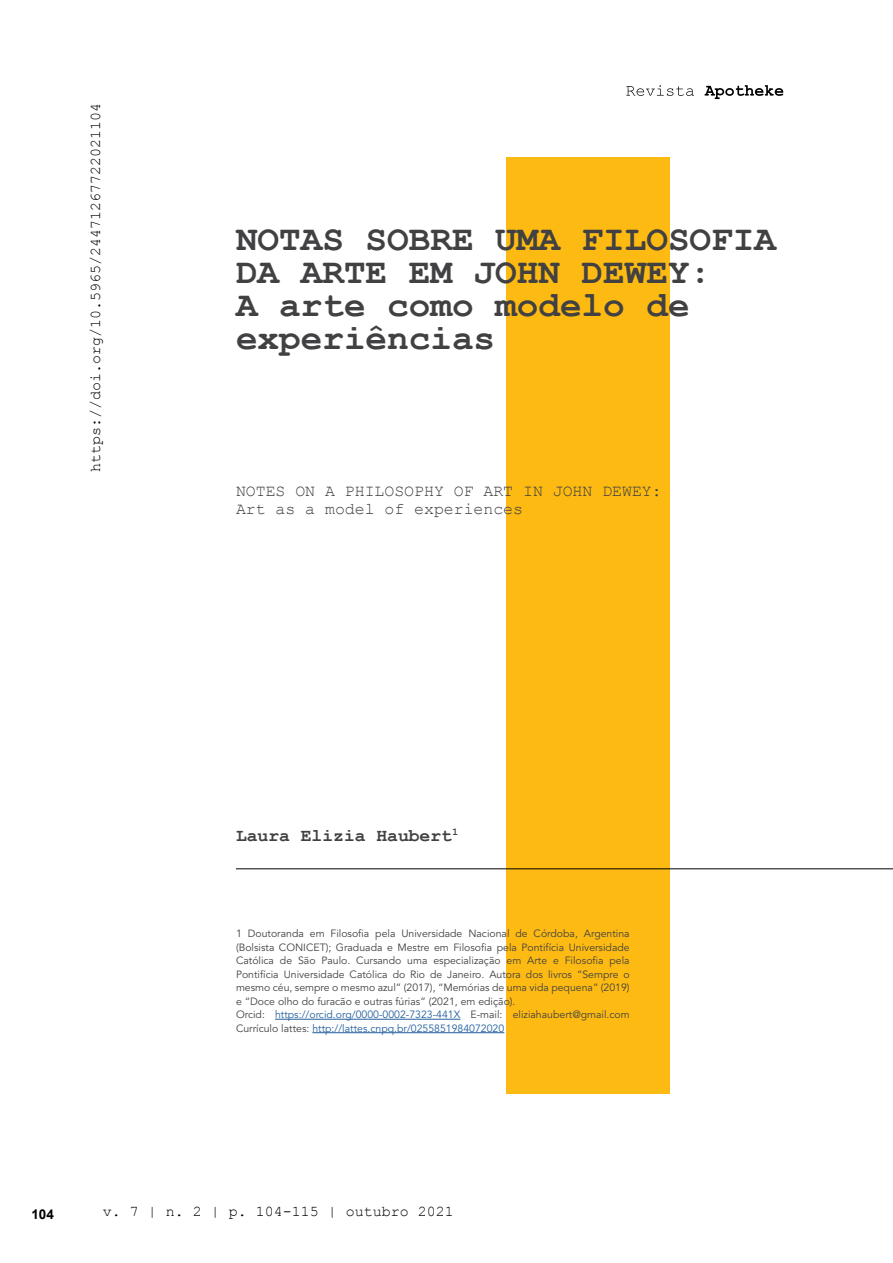
<style>
.page{position:relative;width:893px;height:1263px;background:#fff}
.page>*{position:absolute;margin:0;border:0;box-sizing:border-box;transform-origin:0 0}
.t1{font:700 36px/33px "Courier New";color:#414042}
.t2{font:700 18px "Courier New";color:#414042}
.t3{font:16.5px/18px "Courier New";color:#414042}
.t4{font:15px "Courier New";color:#000}
.t5{font:700 13.5px "Arial";color:#000}
.t6{font:10.5px/13.5px "Avenir LT Std";color:#414042}
.s1{color:#215e9e}
</style>
<div class="page">
<svg style="left:626px;top:85px;width:68px;height:11px"></svg>
<svg style="left:704px;top:85px;width:79px;height:14px"></svg>
<div style="left:506px;top:157px;width:163px;height:936px;background:#fdba12"></div>
<hr style="left:275px;top:1019px;width:185px;height:1px;background:#215e9e">
<hr style="left:312px;top:1032px;width:192px;height:1px;background:#215e9e">
<hr style="left:236px;top:868px;width:657px;height:1px;background:#000">
<h3 class="t4" style="left:86px;top:472px;width:371px;rotate:-90deg">https://doi.org/10.5965/24471267722021104</h3>
<h1 class="t1" style="left:236px;top:221px;width:542px">NOTAS SOBRE UMA FILOSOFIA<br>DA ARTE EM JOHN DEWEY:<br>A arte como modelo de experiências</h1>
<h3 class="t3" style="left:236px;top:481px;width:427px">NOTES ON A PHILOSOPHY OF ART IN JOHN DEWEY:<br>Art as a model of experiences</h3>
<h2 class="t2" style="left:236px;top:824px;width:224px">Laura Elizia Haubert<sup>1</sup></h2>
<p class="t6" style="left:236px;top:927px;width:395px">1 Doutoranda em Filosofia pela Universidade Nacional de Córdoba, Argentina (Bolsista CONICET); Graduada e Mestre em Filosofia pela Pontifícia Universidade Católica de São Paulo. Cursando uma especialização em Arte e Filosofia pela Pontifícia Universidade Católica do Rio de Janeiro. Autora dos livros “Sempre o mesmo céu, sempre o mesmo azul” (2017), “Memórias de uma vida pequena” (2019) e “Doce olho do furacão e outras fúrias” (2021, em edição).<br>Orcid: <span class="s1">https://orcid.org/0000-0002-7323-441X</span> E-mail: eliziahaubert@gmail.com Currículo lattes: <span class="s1">http://lattes.cnpq.br/0255851984072020</span></p>
<p class="t5" style="left:31px;top:1205px;width:24px">104</p>
<h3 class="t4" style="left:103px;top:1202px;width:353px">v. 7 | n. 2 | p. 104-115 | outubro 2021</h3>
</div>
